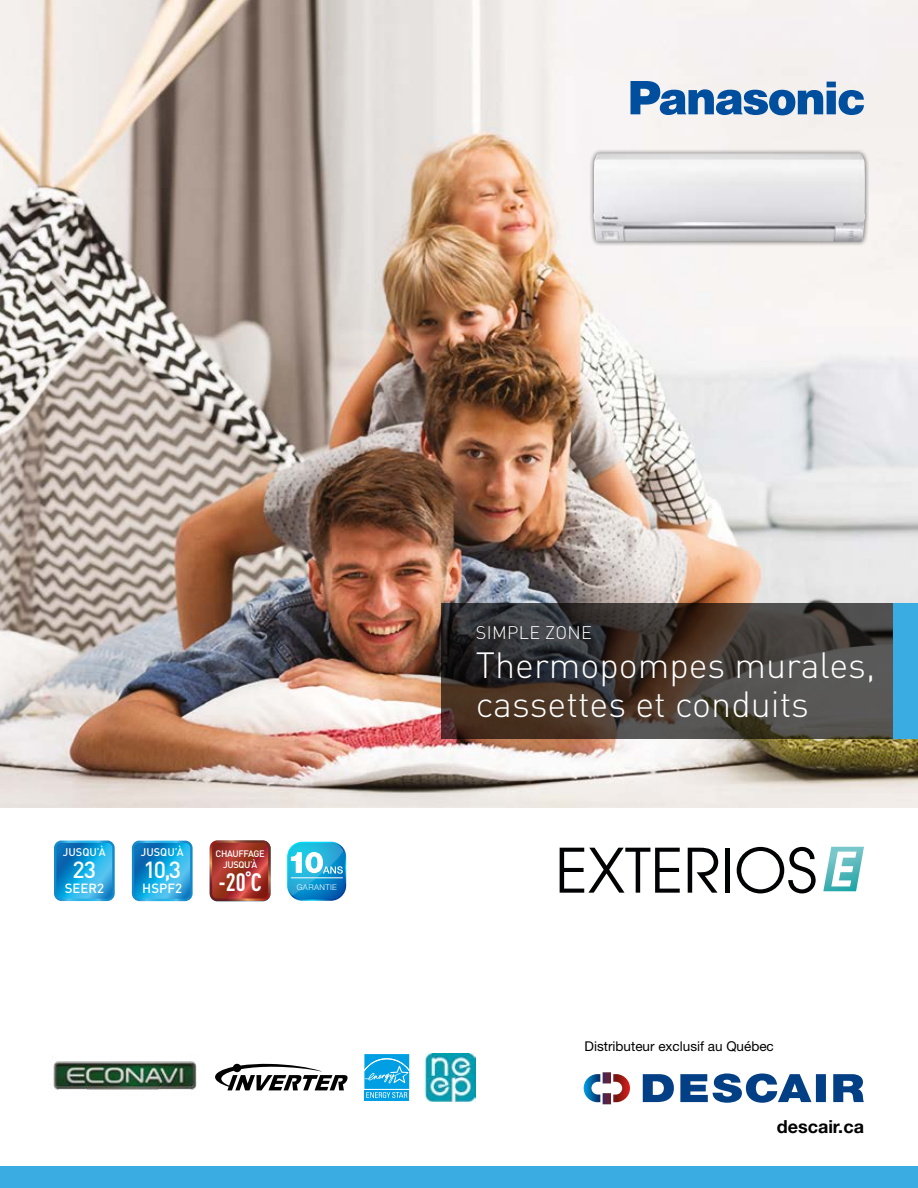
<style>
.page{position:relative;width:918px;height:1188px;background:#fff}
.page>*{position:absolute;margin:0;border:0;box-sizing:border-box;transform-origin:0 0}
.t1{font:300 36px/39px "DIN Pro";color:#fff}
.t2{font:700 condensed 24.9px "DIN Pro";color:#fff}
.t3{font:500 23.1px "DIN Pro";color:#fff}
.t4{font:700 18px "Helvetica Neue LT Pro";color:#000}
.t5{font:300 18px "DIN Pro";letter-spacing:.02em;color:#fff}
.t6{font:13.5px "Helvetica Neue LT Pro";color:#000}
.t7{font:500 13.2px "DIN Pro";color:#fff}
.t8{font:500 10.95px "DIN Pro";color:#fff}
.t9{font:500 9.3px/11.2px "DIN Pro";letter-spacing:-.04em;color:#fff;text-align:center}
.t10{font:300 7.95px "Helvetica Neue LT Pro";letter-spacing:.05em;color:#fff}
</style>
<div class="page">
<img style="left:0;top:0;width:918px;height:807px">
<svg style="left:560px;top:848px;width:120px;height:45px"></svg>
<svg style="left:688px;top:848px;width:30px;height:45px"></svg>
<hr style="left:725px;top:848px;width:4px;height:45px;background:#010203">
<svg style="left:737px;top:847px;width:79px;height:46px"></svg>
<svg style="left:823px;top:847px;width:41px;height:44px"></svg>
<svg style="left:210px;top:840px;width:61px;height:61px;background:#a53b30"></svg>
<svg style="left:54px;top:841px;width:61px;height:60px;background:#209dd7"></svg>
<svg style="left:132px;top:841px;width:61px;height:60px;background:#209dd7"></svg>
<svg style="left:631px;top:81px;width:233px;height:34px;background:#749bc4"></svg>
<img style="left:52px;top:1056px;width:145px;height:34px">
<svg style="left:215px;top:1064px;width:133px;height:26px"></svg>
<svg style="left:364px;top:1054px;width:46px;height:47px;background:#2fb0e8"></svg>
<svg style="left:643px;top:1074px;width:221px;height:29px"></svg>
<svg style="left:584px;top:1072px;width:46px;height:32px"></svg>
<div style="left:0;top:1166px;width:918px;height:22px;background:#3bace2"></div>
<div style="left:590px;top:148px;width:279px;height:98px;background:#000;opacity:.6"></div>
<img style="left:594px;top:153px;width:271px;height:89px">
<svg style="left:441px;top:604px;width:452px;height:135px;background:#423a36"></svg>
<div style="left:893px;top:604px;width:25px;height:135px;background:#3bace2"></div>
<img style="left:426px;top:1053px;width:49px;height:48px">
<svg style="left:287px;top:842px;width:59px;height:59px;background:#42afda"></svg>
<hr style="left:291px;top:878px;width:52px;height:1px;background:#fff">
<p class="t8" style="left:63px;top:843px;width:44px">JUSQU’À</p>
<p class="t3" style="left:73px;top:851px;width:25px">23</p>
<p class="t7" style="left:65px;top:878px;width:41px">SEER2</p>
<p class="t8" style="left:141px;top:843px;width:44px">JUSQU’À</p>
<p class="t3" style="left:143px;top:851px;width:39px">10,3</p>
<p class="t7" style="left:142px;top:878px;width:41px">HSPF2</p>
<p class="t9" style="left:216px;top:847px;width:51px">CHAUFFAGE<br>JUSQU’À</p>
<p class="t2" style="left:219px;top:863px;width:45px">-20˚C</p>
<p class="t10" style="left:297px;top:882px;width:42px">GARANTIE</p>
<p class="t5" style="left:476px;top:619px;width:117px">SIMPLE ZONE</p>
<p class="t1" style="left:476px;top:643px;width:401px">Thermopompes murales, cassettes et conduits</p>
<p class="t6" style="left:585px;top:1038px;width:191px">Distributeur exclusif au Québec</p>
<p class="t4" style="left:777px;top:1115px;width:89px">descair.ca</p>
</div>
